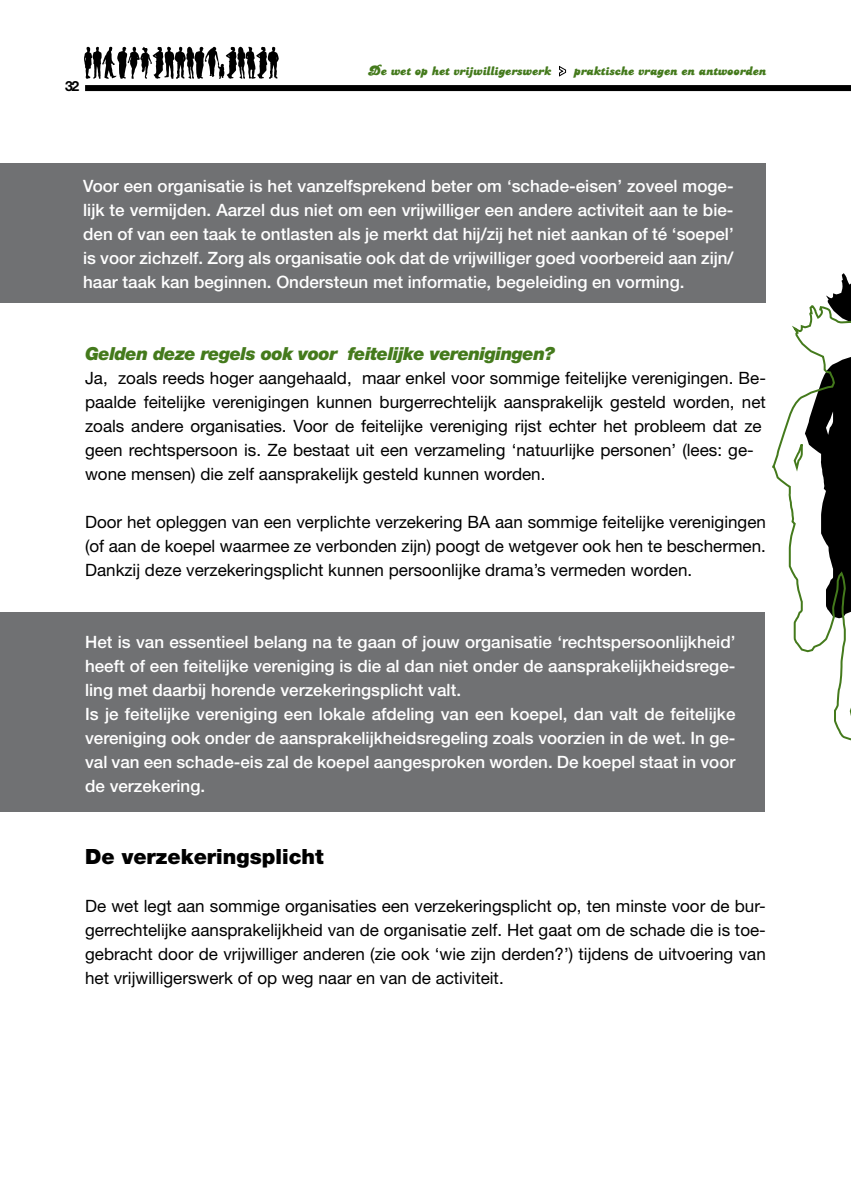
<style>
.page{position:relative;width:851px;height:1191px;background:#fff}
.page>*{position:absolute;margin:0;border:0;box-sizing:border-box;transform-origin:0 0}
.t1{font:900 21px "Helvetica Neue";color:#000}
.t2{font:italic 900 18px "Helvetica Neue";letter-spacing:-.03em;color:#447a1c}
.t3{font:17px/24px "Helvetica Neue";color:#000;text-align:justify}
.t4{font:500 17px/24px "Helvetica Neue";color:#fff;text-align:justify}
.t5{font:14px "PT Banana Split";color:#447a1c}
.t6{font:700 14px "Helvetica Neue";color:#000}
</style>
<div class="page">
<svg style="left:772px;top:273px;width:78px;height:467px"></svg>
<div style="left:0;top:164px;width:765px;height:139px;background:#707173"></div>
<div style="left:0;top:612px;width:763px;height:200px;background:#707173"></div>
<div style="left:85px;top:85px;width:765px;height:6px;background:#000"></div>
<svg style="left:559px;top:65px;width:8px;height:12px"></svg>
<svg style="left:84px;top:47px;width:195px;height:32px"></svg>
<p class="t6" style="left:65px;top:78px;width:16px">32</p>
<p class="t5" style="left:368px;top:63px;width:185px">De wet op het vrijwilligerswerk</p>
<p class="t5" style="left:573px;top:63px;width:194px">praktische vragen en antwoorden</p>
<p class="t4" style="left:83px;top:174px;width:652px">Voor een organisatie is het vanzelfsprekend beter om ‘schade-eisen’ zoveel moge&shy;lijk te vermijden. Aarzel dus niet om een vrijwilliger een andere activiteit aan te bie&shy;den of van een taak te ontlasten als je merkt dat hij/zij het niet aankan of té ‘soepel’ is voor zichzelf. Zorg als organisatie ook dat de vrijwilliger goed voorbereid aan zijn/ haar taak kan beginnen. Ondersteun met informatie, begeleiding en vorming.</p>
<p class="t2" style="left:85px;top:343px;width:471px">Gelden deze regels ook voor feitelijke verenigingen?</p>
<p class="t3" style="left:85px;top:366px;width:682px;text-align:left">Ja, zoals reeds hoger aangehaald, maar enkel voor sommige feitelijke verenigingen. Be&shy;paalde feitelijke verenigingen kunnen burgerrechtelijk aansprakelijk gesteld worden, net zoals andere organisaties. Voor de feitelijke vereniging rijst echter het probleem dat ze geen rechtspersoon is. Ze bestaat uit een verzameling ‘natuurlijke personen’ (lees: ge&shy;wone mensen) die zelf aansprakelijk gesteld kunnen worden.</p>
<p class="t3" style="left:85px;top:510px;width:682px">Door het opleggen van een verplichte verzekering BA aan sommige feitelijke verenigingen (of aan de koepel waarmee ze verbonden zijn) poogt de wetgever ook hen te beschermen.<br>Dankzij deze verzekeringsplicht kunnen persoonlijke drama’s vermeden worden.</p>
<p class="t4" style="left:85px;top:630px;width:652px;text-align:left">Het is van essentieel belang na te gaan of jouw organisatie ‘rechtspersoonlijkheid’ heeft of een feitelijke vereniging is die al dan niet onder de aansprakelijkheidsrege&shy;ling met daarbij horende verzekeringsplicht valt.<br>Is je feitelijke vereniging een lokale afdeling van een koepel, dan valt de feitelijke vereniging ook onder de aansprakelijkheidsregeling zoals voorzien in de wet. In ge&shy;val van een schade-eis zal de koepel aangesproken worden. De koepel staat in voor de verzekering.</p>
<p class="t1" style="left:85px;top:844px;width:240px">De verzekeringsplicht</p>
<p class="t3" style="left:85px;top:894px;width:682px">De wet legt aan sommige organisaties een verzekeringsplicht op, ten minste voor de bur&shy;gerrechtelijke aansprakelijkheid van de organisatie zelf. Het gaat om de schade die is toe&shy;gebracht door de vrijwilliger anderen (zie ook ‘wie zijn derden?’) tijdens de uitvoering van het vrijwilligerswerk of op weg naar en van de activiteit.</p>
</div>
